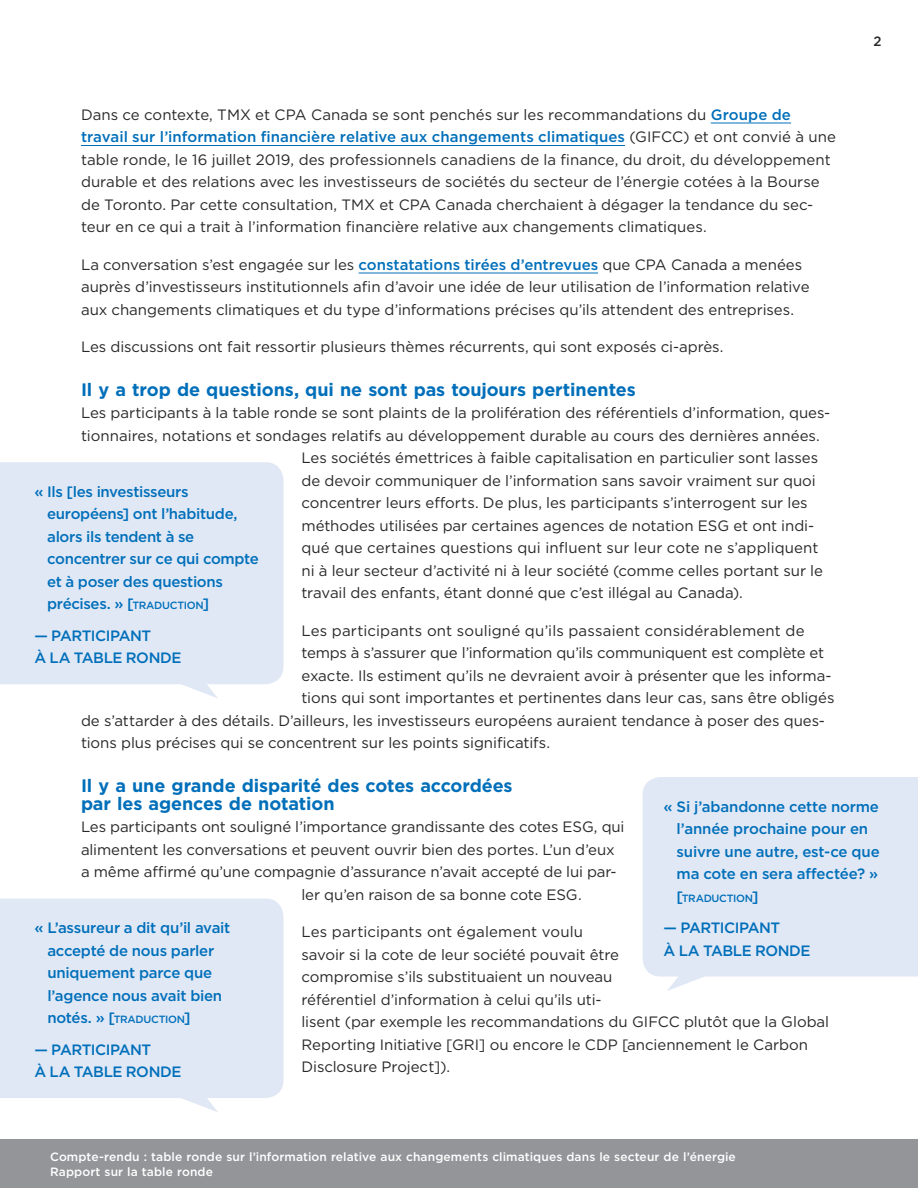
<style>
.page{position:relative;width:918px;height:1188px;background:#fff}
.page>*{position:absolute;margin:0;border:0;box-sizing:border-box;transform-origin:0 0}
.t1{font:700 18px/18px "Gotham";letter-spacing:-.005em;color:#006fba}
.t2{font:15px/22.5px "Gotham";letter-spacing:-.005em;color:#292829}
.t3{font:500 15px/22.5px "Gotham";letter-spacing:-.02em;color:#006fba}
.t4{font:500 13.5px "Gotham";color:#292829}
.t5{font:500 12px/15px "Gotham";letter-spacing:.01em;color:#fff}
.t6{font:500 10.5px "Gotham";letter-spacing:-.025em;color:#006fba}
.s1{font-weight:500;color:#006fba}
.s2{font-style:inherit}
.s3{font-size:10.5px}
.s4{font-size:15px}
</style>
<div class="page">
<hr style="left:711px;top:123px;width:80px;height:1px;background:#006fba">
<hr style="left:81px;top:145px;width:544px;height:1px;background:#006fba">
<hr style="left:359px;top:273px;width:239px;height:1px;background:#006fba">
<div style="left:0;top:462px;width:284px;height:222px;background:#e1e8f5"></div>
<svg style="left:178px;top:683px;width:40px;height:15px"></svg>
<div style="left:643px;top:777px;width:275px;height:200px;background:#e1e8f5"></div>
<svg style="left:667px;top:976px;width:40px;height:15px"></svg>
<div style="left:0;top:899px;width:284px;height:199px;background:#e1e8f5"></div>
<svg style="left:178px;top:1097px;width:40px;height:15px"></svg>
<div style="left:0;top:1140px;width:918px;height:48px;background:#939598"></div>
<p class="t4" style="left:873px;top:32px;width:10px">2</p>
<p class="t2" style="left:81px;top:103px;width:756px">Dans ce contexte, TMX et CPA Canada se sont penchés sur les recommandations du <span class="s1">Groupe de travail sur l’information financière relative aux changements climatiques</span> (GIFCC) et ont convié à une table ronde, le 16 juillet 2019, des professionnels canadiens de la finance, du droit, du développement durable et des relations avec les investisseurs de sociétés du secteur de l’énergie cotées à la Bourse de Toronto. Par cette consultation, TMX et CPA Canada cherchaient à dégager la tendance du sec&shy;teur en ce qui a trait à l’information financière relative aux changements climatiques.</p>
<p class="t2" style="left:81px;top:253px;width:730px">La conversation s’est engagée sur les <span class="s1">constatations tirées d’entrevues</span> que CPA Canada a menées auprès d’investisseurs institutionnels afin d’avoir une idée de leur utilisation de l’information relative aux changements climatiques et du type d’informations précises qu’ils attendent des entreprises.</p>
<p class="t2" style="left:81px;top:336px;width:644px">Les discussions ont fait ressortir plusieurs thèmes récurrents, qui sont exposés ci-après.</p>
<p class="t1" style="left:81px;top:381px;width:556px">Il y a trop de questions, qui ne sont pas toujours pertinentes</p>
<p class="t2" style="left:81px;top:402px;width:751px">Les participants à la table ronde se sont plaints de la prolifération des référentiels d’information, ques-</p>
<p class="t2" style="left:81px;top:424px;width:741px">tionnaires, notations et sondages relatifs au développement durable au cours des dernières années.</p>
<p class="t2" style="left:302px;top:447px;width:518px">Les sociétés émettrices à faible capitalisation en particulier sont lasses</p>
<p class="t2" style="left:302px;top:469px;width:516px">de devoir communiquer de l’information sans savoir vraiment sur quoi</p>
<p class="t2" style="left:302px;top:492px;width:508px">concentrer leurs efforts. De plus, les participants s’interrogent sur les</p>
<p class="t2" style="left:302px;top:514px;width:514px">méthodes utilisées par certaines agences de notation ESG et ont indi-</p>
<p class="t2" style="left:302px;top:537px;width:519px">qué que certaines questions qui influent sur leur cote ne s’appliquent</p>
<p class="t2" style="left:302px;top:559px;width:523px">ni à leur secteur d’activité ni à leur société (comme celles portant sur le</p>
<p class="t2" style="left:302px;top:582px;width:443px">travail des enfants, étant donné que c’est illégal au Canada).</p>
<p class="t3" style="left:47px;top:480px;width:213px;text-indent:-13px">« Ils [les investisseurs européens] ont l’habitude, alors ils tendent à se concentrer sur ce qui compte et à poser des questions précises. » <span class="s2">[</span><span class="s3">TRADUCTION</span><span class="s2">]</span></p>
<p class="t3" style="left:34px;top:624px;width:149px">— PARTICIPANT<br>À LA TABLE RONDE</p>
<p class="t2" style="left:302px;top:619px;width:505px">Les participants ont souligné qu’ils passaient considérablement de</p>
<p class="t2" style="left:302px;top:642px;width:524px">temps à s’assurer que l’information qu’ils communiquent est complète et</p>
<p class="t2" style="left:302px;top:664px;width:532px">exacte. Ils estiment qu’ils ne devraient avoir à présenter que les informa-</p>
<p class="t2" style="left:302px;top:687px;width:534px">tions qui sont importantes et pertinentes dans leur cas, sans être obligés</p>
<p class="t2" style="left:81px;top:709px;width:746px">de s’attarder à des détails. D’ailleurs, les investisseurs européens auraient tendance à poser des ques-</p>
<p class="t2" style="left:81px;top:732px;width:471px">tions plus précises qui se concentrent sur les points significatifs.</p>
<p class="t1" style="left:81px;top:777px;width:433px">Il y a une grande disparité des cotes accordées par les agences de notation</p>
<p class="t2" style="left:81px;top:816px;width:545px">Les participants ont souligné l’importance grandissante des cotes ESG, qui</p>
<p class="t2" style="left:81px;top:838px;width:535px">alimentent les conversations et peuvent ouvrir bien des portes. L’un d’eux</p>
<p class="t2" style="left:81px;top:861px;width:537px">a même affirmé qu’une compagnie d’assurance n’avait accepté de lui par-</p>
<p class="t2" style="left:302px;top:883px;width:282px">ler qu’en raison de sa bonne cote ESG.</p>
<p class="t3" style="left:677px;top:795px;width:205px;text-indent:-13px">« Si j’abandonne cette norme l’année prochaine pour en suivre une autre, est-ce que ma cote en sera affectée? »</p>
<p class="t6" style="left:677px;top:891px;width:84px"><span class="s4">[</span>TRADUCTION<span class="s4">]</span></p>
<p class="t3" style="left:664px;top:916px;width:149px">— PARTICIPANT<br>À LA TABLE RONDE</p>
<p class="t3" style="left:34px;top:916px;width:197px;text-align:center">« L’assureur a dit qu’il avait accepté de nous parler uniquement parce que l’agence nous avait bien</p>
<p class="t6" style="left:47px;top:1012px;width:145px"><span class="s4">notés. »</span> <span class="s4">[</span>TRADUCTION<span class="s4">]</span></p>
<p class="t3" style="left:34px;top:1038px;width:149px">— PARTICIPANT<br>À LA TABLE RONDE</p>
<p class="t2" style="left:302px;top:921px;width:319px">Les participants ont également voulu savoir si la cote de leur société pouvait être compromise s’ils substituaient un nouveau</p>
<p class="t2" style="left:302px;top:1011px;width:529px">lisent (par exemple les recommandations du GIFCC plutôt que la Global<br>Reporting Initiative [GRI] ou encore le CDP [anciennement le Carbon<br>Disclosure Project]).</p>
<p class="t2" style="left:302px;top:988px;width:302px">référentiel d’information à celui qu’ils uti-</p>
<p class="t5" style="left:50px;top:1149px;width:687px">Compte-rendu : table ronde sur l’information relative aux changements climatiques dans le secteur de l’énergie<br>Rapport sur la table ronde</p>
</div>
